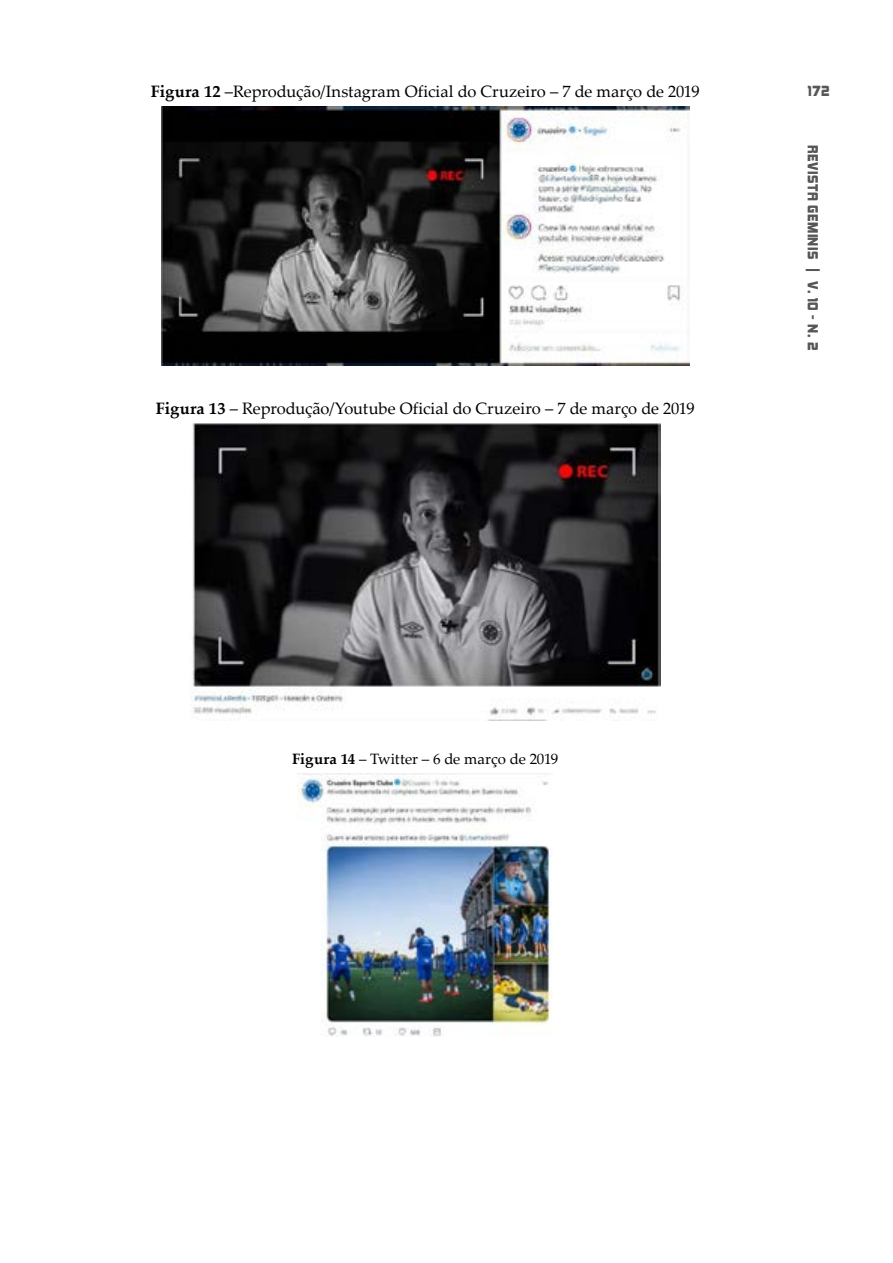
<style>
.page{position:relative;width:893px;height:1263px;background:#fff}
.page>*{position:absolute;margin:0;border:0;box-sizing:border-box;transform-origin:0 0}
.t1{font:16.5px "Palatino Linotype";letter-spacing:-.005em;color:#000}
.t2{font:15px "Palatino Linotype";color:#000}
.t3{font:13.5px "Kimberley Bl";letter-spacing:.035em;color:#575756}
.s1{font-weight:700}
</style>
<div class="page">
<img style="left:161px;top:106px;width:528px;height:260px">
<img style="left:190px;top:423px;width:470px;height:298px">
<img style="left:298px;top:773px;width:255px;height:264px">
<p class="t1" style="left:151px;top:80px;width:550px"><span class="s1">Figura 12</span> –Reprodução/Instagram Oficial do Cruzeiro – 7 de março de 2019</p>
<p class="t1" style="left:156px;top:397px;width:540px"><span class="s1">Figura 13</span> – Reprodução/Youtube Oficial do Cruzeiro – 7 de março de 2019</p>
<p class="t3" style="left:808px;top:82px;width:23px">172</p>
<p class="t3" style="left:821px;top:145px;width:207px;rotate:90deg">REVISTA GEMINIS | V. 10 - N. 2</p>
<p class="t2" style="left:292px;top:749px;width:268px"><span class="s1">Figura 14</span> – Twitter – 6 de março de 2019</p>
</div>
